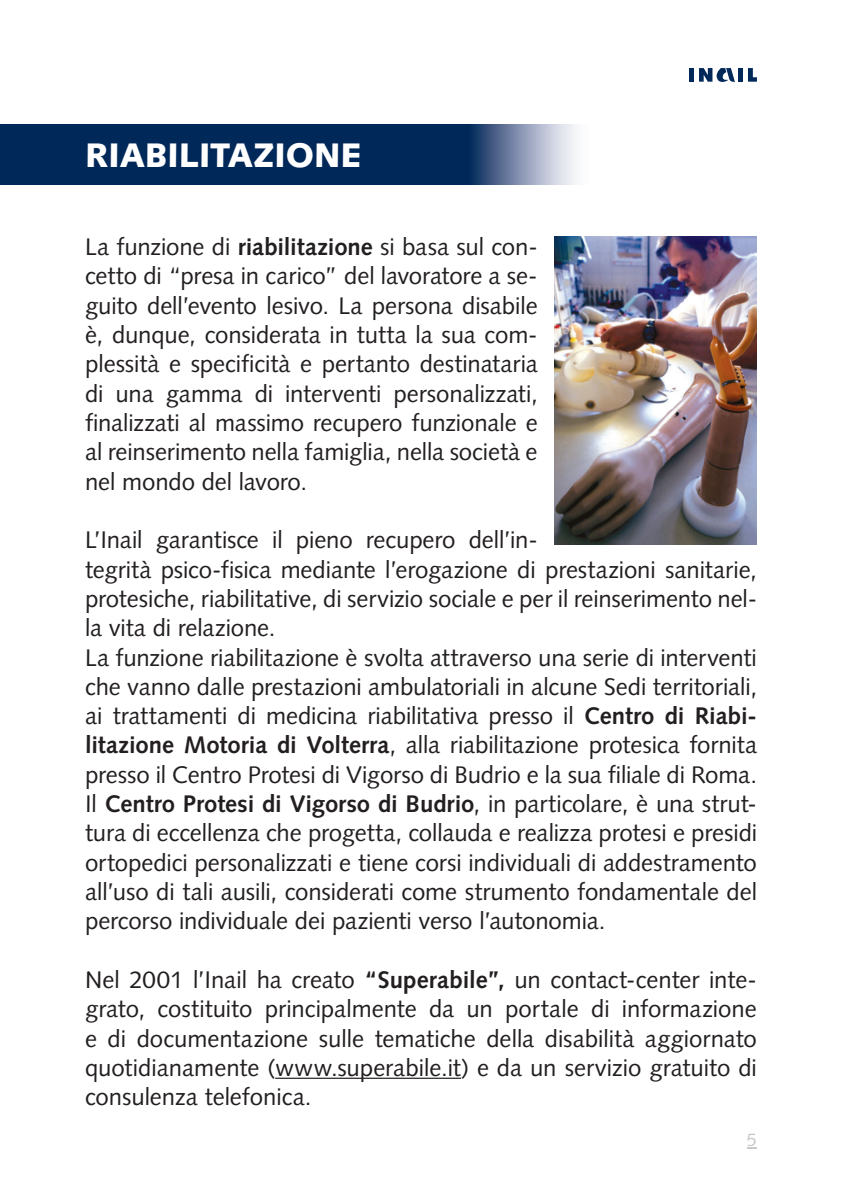
<style>
.page{position:relative;width:842px;height:1191px;background:#fff}
.page>*{position:absolute;margin:0;border:0;box-sizing:border-box;transform-origin:0 0}
.t1{font:34px "Syntax HAIAAF";color:#fff}
.t2{font:24px/29.2px "Syntax HAIAAE";letter-spacing:-.005em;color:#231f20;text-align:justify}
.t3{font:24px "Synta HAIAAD";letter-spacing:-.005em;color:#231f20}
.t4{font:18px "Syntax HAIAAE";color:#c7c8ca}
.s1{font-family:"Synta HAIAAD"}
.s2{font-family:"Syntax HAIAAE"}
</style>
<div class="page">
<div style="left:689px;top:68px;width:5px;height:14px;background:#002858"></div>
<div style="left:738px;top:68px;width:5px;height:14px;background:#002858"></div>
<svg style="left:748px;top:68px;width:9px;height:14px"></svg>
<svg style="left:699px;top:68px;width:36px;height:14px"></svg>
<img style="left:0;top:125px;width:575px;height:59px">
<hr style="left:275px;top:1077px;width:186px;height:1px;background:#231f20">
<img style="left:555px;top:236px;width:202px;height:309px">
<h1 class="t1" style="left:85px;top:142px;width:278px">RIABILITAZIONE</h1>
<p class="t2" style="left:85px;top:234px;width:454px">La funzione di <span class="s1">riabilitazione</span> si basa sul con&shy;cetto di “presa in carico” del lavoratore a se&shy;guito dell’evento lesivo. La persona disabile è, dunque, considerata in tutta la sua com&shy;plessità e specificità e pertanto destinataria di una gamma di interventi personalizzati, finalizzati al massimo recupero funzionale e al reinserimento nella famiglia, nella società e nel mondo del lavoro.</p>
<p class="t2" style="left:85px;top:527px;width:673px;text-align:left">L’Inail garantisce il pieno recupero dell’in-<br>tegrità psico-fisica mediante l’erogazione di prestazioni sanitarie, protesiche, riabilitative, di servizio sociale e per il reinserimento nel&shy;la vita di relazione.<br>La funzione riabilitazione è svolta attraverso una serie di interventi che vanno dalle prestazioni ambulatoriali in alcune Sedi territoriali, ai trattamenti di medicina riabilitativa presso il <span class="s1">Centro di Riabi&shy;litazione Motoria di Volterra</span>, alla riabilitazione protesica fornita presso il Centro Protesi di Vigorso di Budrio e la sua filiale di Roma.</p>
<p class="t3" style="left:85px;top:794px;width:673px"><span class="s2">Il</span> Centro Protesi di Vigorso di Budrio<span class="s2">, in particolare, è una strut-</span></p>
<p class="t2" style="left:85px;top:820px;width:674px">tura di eccellenza che progetta, collauda e realizza protesi e presidi ortopedici personalizzati e tiene corsi individuali di addestramento all’uso di tali ausili, considerati come strumento fondamentale del percorso individuale dei pazienti verso l’autonomia.</p>
<p class="t2" style="left:85px;top:967px;width:673px">Nel 2001 l’Inail ha creato <span class="s1">“Superabile”,</span> un contact-center inte&shy;grato, costituito principalmente da un portale di informazione e di documentazione sulle tematiche della disabilità aggiornato quotidianamente (www.superabile.it) e da un servizio gratuito di consulenza telefonica.</p>
<p class="t4" style="left:747px;top:1132px;width:12px">5</p>
</div>
